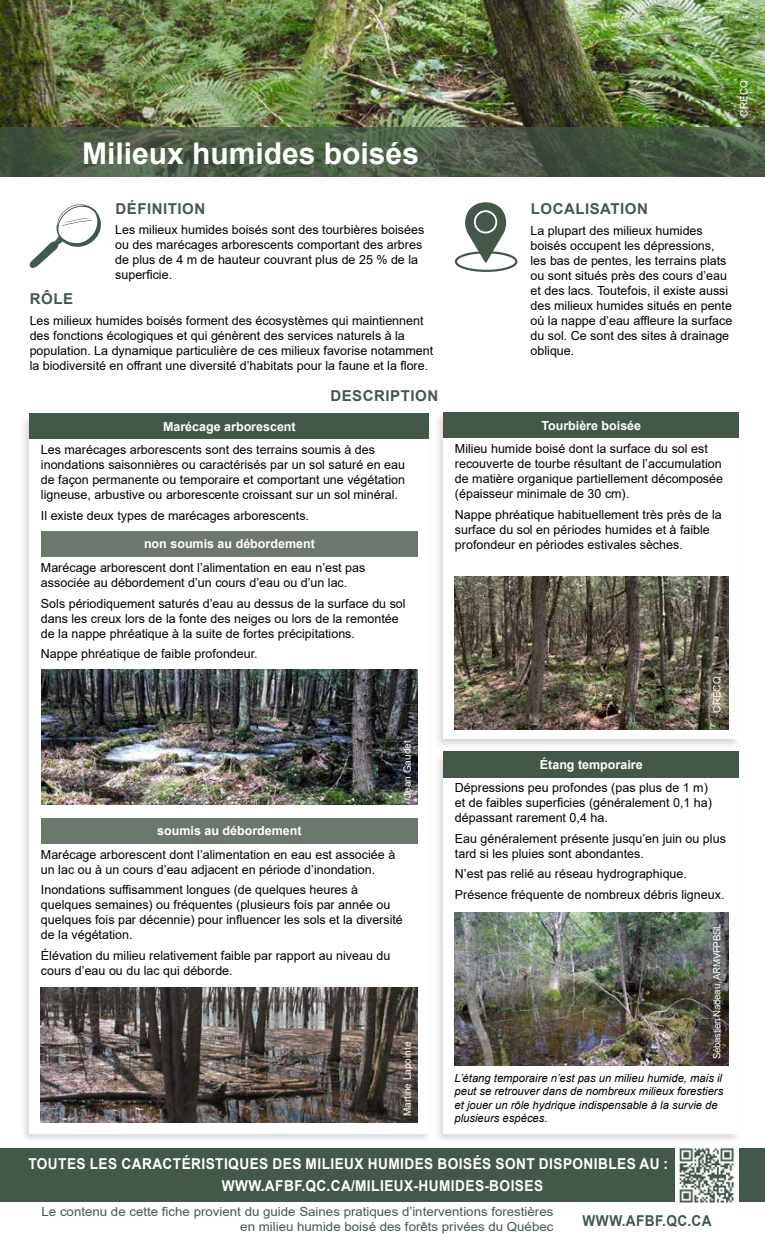
<style>
.page{position:relative;width:765px;height:1260px;background:#fff}
.page>*{position:absolute;margin:0;border:0;box-sizing:border-box;transform-origin:0 0}
.t1{font:700 30px "Arial";color:#fff}
.t2{font:700 15px/21.9px "Arial";letter-spacing:.03em;color:#fff;scale:.91 1}
.t3{font:700 15px "Arial";letter-spacing:.035em;color:#44584a}
.t4{font:700 15px "Arial";letter-spacing:.035em;color:#44584a;scale:.91 1}
.t5{font:12.5px/15px "Arial";color:#000}
.t6{font:12.5px/15px "Arial";color:#44584a;text-align:right;scale:1.06 1}
.t7{font:700 12.5px "Arial";color:#fff}
.t8{font:italic 11.25px/13.5px "Arial";color:#000}
.t9{font:10px "Arial";color:#fff}
.t10{font:10px "Arial";letter-spacing:-.03em;color:#fff}
</style>
<div class="page">
<div style="left:0;top:1148px;width:765px;height:53px;background:#44584a"></div>
<div style="left:675px;top:1143px;width:63px;height:65px;background:#fff"></div>
<img style="left:0;top:0;width:765px;height:127px">
<svg style="left:0;top:127px;width:765px;height:50px;background:#4b5b46"></svg>
<div style="left:19px;top:414px;width:413px;height:730px;background:#000;opacity:.15"></div>
<div style="left:30px;top:417px;width:399px;height:717px;background:#fff"></div>
<div style="left:30px;top:413px;width:399px;height:26px;background:#44584a"></div>
<div style="left:433px;top:410px;width:308px;height:340px;background:#000;opacity:.15"></div>
<div style="left:444px;top:412px;width:295px;height:327px;background:#fff"></div>
<div style="left:444px;top:412px;width:295px;height:26px;background:#44584a"></div>
<svg style="left:465px;top:202px;width:41px;height:61px"></svg>
<div style="left:455px;top:251px;width:63px;height:21px;border:2px solid #44584a;border-radius:50%"></div>
<div style="left:433px;top:752px;width:308px;height:392px;background:#000;opacity:.15"></div>
<div style="left:444px;top:755px;width:295px;height:379px;background:#fff"></div>
<div style="left:444px;top:751px;width:295px;height:27px;background:#44584a"></div>
<div style="left:41px;top:531px;width:377px;height:26px;background:#6d786c"></div>
<div style="left:41px;top:818px;width:377px;height:26px;background:#6d786c"></div>
<img style="left:42px;top:670px;width:376px;height:135px">
<img style="left:455px;top:576px;width:273px;height:153px">
<img style="left:455px;top:913px;width:273px;height:153px">
<img style="left:41px;top:987px;width:377px;height:135px">
<img style="left:679px;top:1147px;width:55px;height:56px">
<svg style="left:30px;top:204px;width:71px;height:64px"></svg>
<h1 class="t1" style="left:82px;top:133px;width:338px">Milieux humides boisés</h1>
<p class="t9" style="left:737px;top:117px;width:38px;rotate:-90deg">CRECQ</p>
<p class="t3" style="left:115px;top:198px;width:91px">DÉFINITION</p>
<p class="t5" style="left:115px;top:222px;width:311px">Les milieux humides boisés sont des tourbières boisées ou des marécages arborescents comportant des arbres de plus de 4 m de hauteur couvrant plus de 25 % de la superficie.</p>
<p class="t3" style="left:30px;top:288px;width:45px">RÔLE</p>
<p class="t5" style="left:30px;top:313px;width:405px">Les milieux humides boisés forment des écosystèmes qui maintiennent des fonctions écologiques et qui génèrent des services naturels à la population. La dynamique particulière de ces milieux favorise notamment la biodiversité en offrant une diversité d’habitats pour la faune et la flore.</p>
<p class="t3" style="left:330px;top:385px;width:109px">DESCRIPTION</p>
<p class="t7" style="left:163px;top:418px;width:134px">Marécage arborescent</p>
<p class="t5" style="left:41px;top:442px;width:366px">Les marécages arborescents sont des terrains soumis à des inondations saisonnières ou caractérisés par un sol saturé en eau de façon permanente ou temporaire et comportant une végétation ligneuse, arbustive ou arborescente croissant sur un sol minéral.</p>
<p class="t5" style="left:41px;top:508px;width:270px">Il existe deux types de marécages arborescents.</p>
<p class="t7" style="left:144px;top:535px;width:172px">non soumis au débordement</p>
<p class="t5" style="left:41px;top:560px;width:326px">Marécage arborescent dont l’alimentation en eau n’est pas associée au débordement d’un cours d’eau ou d’un lac.</p>
<p class="t5" style="left:41px;top:596px;width:366px">Sols périodiquement saturés d’eau au dessus de la surface du sol dans les creux lors de la fonte des neiges ou lors de la remontée de la nappe phréatique à la suite de fortes précipitations.</p>
<p class="t5" style="left:41px;top:646px;width:218px">Nappe phréatique de faible profondeur.</p>
<p class="t7" style="left:157px;top:822px;width:146px">soumis au débordement</p>
<p class="t9" style="left:400px;top:798px;width:59px;rotate:-90deg">Jean Gaudet</p>
<p class="t5" style="left:41px;top:847px;width:356px">Marécage arborescent dont l’alimentation en eau est associée à un lac ou à un cours d’eau adjacent en période d’inondation.</p>
<p class="t5" style="left:41px;top:882px;width:363px">Inondations suffisamment longues (de quelques heures à quelques semaines) ou fréquentes (plusieurs fois par année ou quelques fois par décennie) pour influencer les sols et la diversité de la végétation.</p>
<p class="t5" style="left:41px;top:948px;width:351px">Élévation du milieu relativement faible par rapport au niveau du cours d’eau ou du lac qui déborde.</p>
<p class="t9" style="left:400px;top:1116px;width:76px;rotate:-90deg">Martine Lapointe</p>
<p class="t3" style="left:531px;top:198px;width:119px">LOCALISATION</p>
<p class="t5" style="left:531px;top:223px;width:203px">La plupart des milieux humides boisés occupent les dépressions, les bas de pentes, les terrains plats ou sont situés près des cours d’eau et des lacs. Toutefois, il existe aussi des milieux humides situés en pente où la nappe d’eau affleure la surface du sol. Ce sont des sites à drainage oblique.</p>
<p class="t7" style="left:541px;top:417px;width:101px">Tourbière boisée</p>
<p class="t5" style="left:455px;top:442px;width:270px">Milieu humide boisé dont la surface du sol est recouverte de tourbe résultant de l’accumulation de matière organique partiellement décomposée (épaisseur minimale de 30 cm).</p>
<p class="t5" style="left:455px;top:507px;width:268px">Nappe phréatique habituellement très près de la surface du sol en périodes humides et à faible profondeur en périodes estivales sèches.</p>
<p class="t9" style="left:710px;top:713px;width:38px;rotate:-90deg">CRECQ</p>
<p class="t7" style="left:540px;top:755px;width:104px">Étang temporaire</p>
<p class="t5" style="left:455px;top:780px;width:259px">Dépressions peu profondes (pas plus de 1 m) et de faibles superficies (généralement 0,1 ha) dépassant rarement 0,4 ha.</p>
<p class="t5" style="left:455px;top:831px;width:272px">Eau généralement présente jusqu’en juin ou plus tard si les pluies sont abondantes.</p>
<p class="t5" style="left:455px;top:864px;width:271px;line-height:20.6px">N’est pas relié au réseau hydrographique.<br>Présence fréquente de nombreux débris ligneux.</p>
<p class="t10" style="left:710px;top:1059px;width:137px;rotate:-90deg">Sébastien Nadeau, ARMVFPBSL</p>
<p class="t8" style="left:455px;top:1071px;width:270px">L’étang temporaire n’est pas un milieu humide, mais il peut se retrouver dans de nombreux milieux forestiers et jouer un rôle hydrique indispensable à la survie de plusieurs espèces.</p>
<p class="t2" style="left:222px;top:1153px;width:492px;text-indent:-193px">TOUTES LES CARACTÉRISTIQUES DES MILIEUX HUMIDES BOISÉS SONT DISPONIBLES AU :<br>WWW.AFBF.QC.CA/MILIEUX-HUMIDES-BOISES</p>
<p class="t6" style="left:42px;top:1204px;width:484px">Le contenu de cette fiche provient du guide Saines pratiques d’interventions forestières en milieu humide boisé des forêts privées du Québec</p>
<p class="t4" style="left:583px;top:1210px;width:143px">WWW.AFBF.QC.CA</p>
</div>
